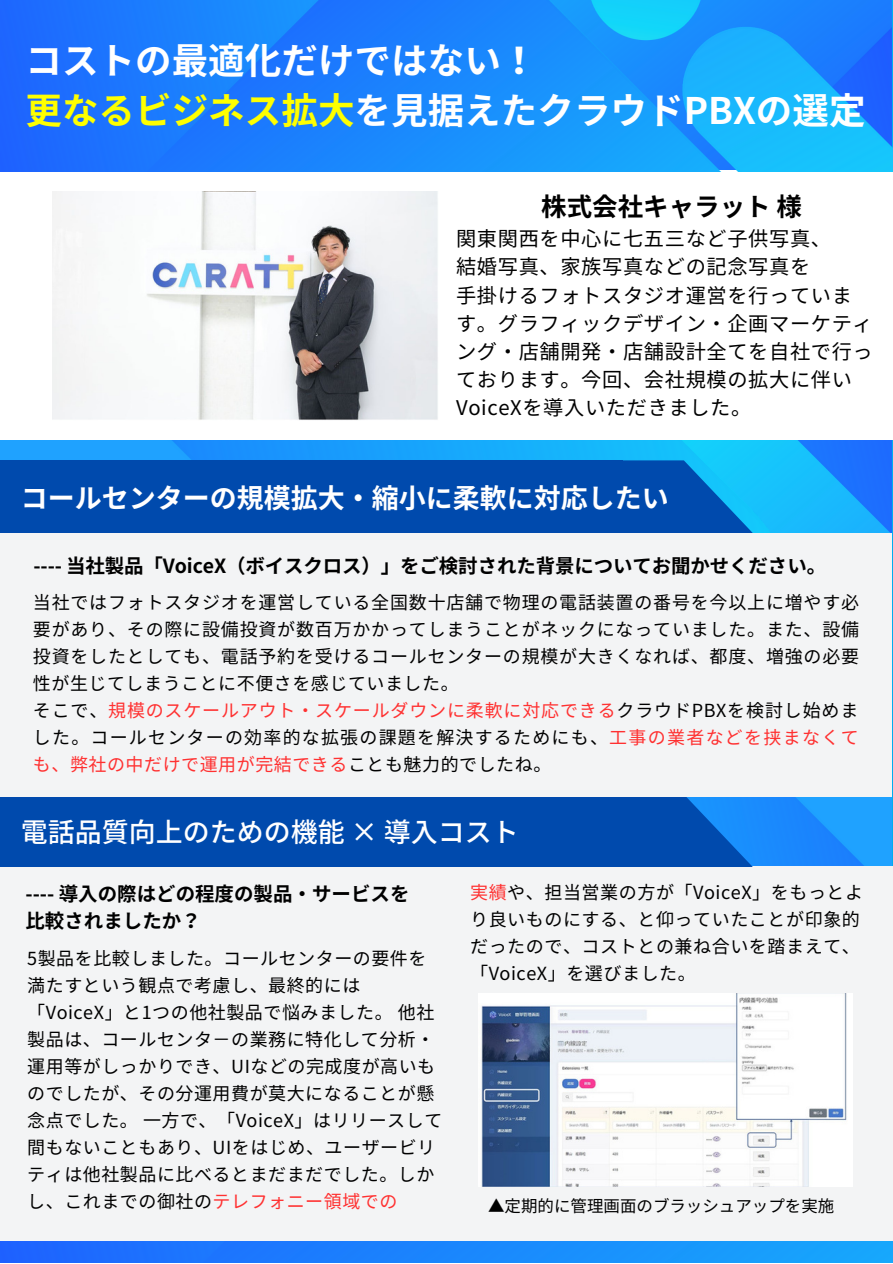
<style>
.page{position:relative;width:893px;height:1264px;background:#fff}
.page>*{position:absolute;margin:0;border:0;box-sizing:border-box;transform-origin:0 0}
.t1{font:700 36.6px "Noto Sans JP";color:#fff}
.t2{font:700 27px "Noto Sans JP";color:#fff}
.t3{font:500 27px "Noto Sans JP";color:#fff}
.t4{font:700 25.5px "Noto Sans JP";color:#000}
.t5{font:20.25px/28px "Noto Sans JP";letter-spacing:.03em;color:#000}
.t6{font:700 19.5px "Noto Sans JP";letter-spacing:-.005em;color:#000}
.t7{font:18px/27px "Noto Sans JP";letter-spacing:.03em;color:#000;text-align:justify}
.t8{font:16.5px "Noto Sans JP";color:#000}
.s1{color:#feff00}
.s2{color:#ff3131}
</style>
<div class="page">
<img style="left:0;top:440px;width:892px;height:822px">
<img style="left:53px;top:191px;width:385px;height:229px">
<div style="left:0;top:866px;width:892px;height:374px;background:#f3f4f5"></div>
<img style="left:478px;top:993px;width:374px;height:193px">
<svg style="left:601px;top:797px;width:152px;height:69px;background:#0559be"></svg>
<div style="left:0;top:794px;width:601px;height:72px;background:#004aad"></div>
<svg style="left:622px;top:460px;width:131px;height:73px;background:#056bc1"></svg>
<div style="left:0;top:460px;width:622px;height:73px;background:#004aad"></div>
<div style="left:0;top:533px;width:891px;height:264px;background:#f3f4f5"></div>
<img style="left:0;top:0;width:892px;height:171px">
<p class="t1" style="left:25px;top:31px;width:513px">コストの最適化だけではない！</p>
<p class="t1" style="left:25px;top:82px;width:841px"><span class="s1">更なるビジネス拡大</span>を見据えたクラウドPBXの選定</p>
<p class="t4" style="left:541px;top:186px;width:262px">株式会社キャラット様</p>
<p class="t5" style="left:456px;top:224px;width:376px">関東関西を中心に七五三など子供写真、</p>
<p class="t5" style="left:456px;top:252px;width:355px">結婚写真、家族写真などの記念写真を</p>
<p class="t5" style="left:456px;top:280px;width:418px">手掛けるフォトスタジオ運営を行っています。グラフィックデザイン・企画マーケティング・店舗開発・店舗設計全てを自社で行っております。今回、会社規模の拡大に伴い<br>VoiceXを導入いただきました。</p>
<p class="t2" style="left:21px;top:476px;width:649px">コールセンターの規模拡大・縮小に柔軟に対応したい</p>
<p class="t6" style="left:34px;top:550px;width:794px">---- 当社製品「VoiceX（ボイスクロス）」をご検討された背景についてお聞かせください。</p>
<p class="t7" style="left:33px;top:588px;width:827px">当社ではフォトスタジオを運営している全国数十店舗で物理の電話装置の番号を今以上に増やす必要があり、その際に設備投資が数百万かかってしまうことがネックになっていました。また、設備投資をしたとしても、電話予約を受けるコールセンターの規模が大きくなれば、都度、増強の必要性が生じてしまうことに不便さを感じていました。</p>
<p class="t7" style="left:33px;top:696px;width:827px">そこで、<span class="s2">規模のスケールアウト・スケールダウンに柔軟に対応できる</span>クラウドPBXを検討し始めました。コールセンターの効率的な拡張の課題を解決するためにも、<span class="s2">工事の業者などを挟まなくても、弊社の中だけで運用が完結できる</span>ことも魅力的でしたね。</p>
<p class="t3" style="left:21px;top:811px;width:499px">電話品質向上のための機能 × 導入コスト</p>
<p class="t6" style="left:25px;top:878px;width:385px">---- 導入の際はどの程度の製品・サービスを</p>
<p class="t6" style="left:25px;top:905px;width:177px">比較されましたか？</p>
<p class="t7" style="left:27px;top:944px;width:416px;text-align:left">5製品を比較しました。コールセンターの要件を満たすという観点で考慮し、最終的には<br>「VoiceX」と1つの他社製品で悩みました。他社製品は、コールセンタ－の業務に特化して分析・運用等がしっかりでき、UIなどの完成度が高いものでしたが、その分運用費が莫大になることが懸念点でした。一方で、「VoiceX」はリリースして間もないこともあり、UIをはじめ、ユーザービリティは他社製品に比べるとまだまだでした。しかし、これまでの御社の<span class="s2">テレフォニー領域での</span></p>
<p class="t7" style="left:470px;top:878px;width:394px;text-align:left"><span class="s2">実績</span>や、担当営業の方が「VoiceX」をもっとより良いものにする、と仰っていたことが印象的だったので、コストとの兼ね合いを踏まえて、「VoiceX」を選びました。</p>
<p class="t8" style="left:488px;top:1193px;width:347px">▲定期的に管理画面のブラッシュアップを実施</p>
</div>
